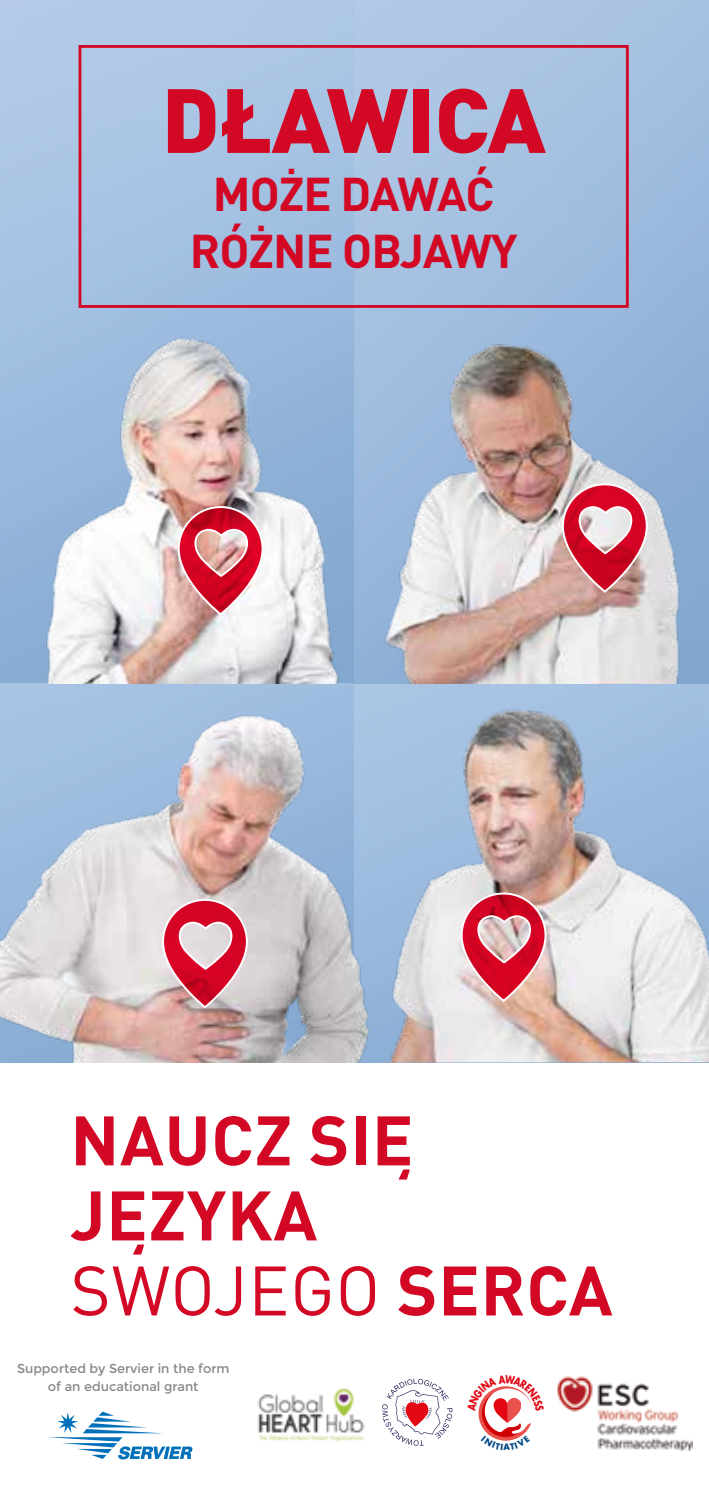
<style>
.page{position:relative;width:709px;height:1489px;background:#fff}
.page>*{position:absolute;margin:0;border:0;box-sizing:border-box;transform-origin:0 0}
.t1{font:900 89.5px "DIN Pro";letter-spacing:-.01em;color:#d20824}
.t2{font:700 68.75px/75px "DIN Pro";letter-spacing:.01em;color:#d20824}
.t3{font:700 46.75px/57.8px "DIN Pro";letter-spacing:-.02em;color:#d20824;text-align:center}
.t4{font:12.75px/18.8px "Montserrat";color:#878787;text-align:center}
.s1{font-weight:400}
</style>
<div class="page">
<img style="left:354px;top:0;width:355px;height:333px">
<img style="left:0;top:684px;width:378px;height:378px">
<img style="left:382px;top:684px;width:327px;height:378px">
<img style="left:354px;top:333px;width:355px;height:351px">
<img style="left:26px;top:319px;width:328px;height:365px">
<div style="left:79px;top:45px;width:549px;height:263px;border:3px solid #d20824"></div>
<svg style="left:48px;top:1411px;width:144px;height:48px"></svg>
<svg style="left:178px;top:506px;width:85px;height:109px"></svg>
<svg style="left:562px;top:483px;width:85px;height:109px;background:#d6717e"></svg>
<svg style="left:162px;top:899px;width:86px;height:109px;background:#da7786"></svg>
<svg style="left:461px;top:892px;width:85px;height:109px;background:#db727e"></svg>
<img style="left:557px;top:1376px;width:136px;height:74px">
<svg style="left:382px;top:1378px;width:70px;height:67px"></svg>
<img style="left:257px;top:1388px;width:108px;height:54px">
<svg style="left:478px;top:1386px;width:54px;height:55px"></svg>
<h1 class="t1" style="left:161px;top:60px;width:386px">DŁAWICA</h1>
<h3 class="t3" style="left:190px;top:163px;width:329px">MOŻE DAWAĆ<br>RÓŻNE OBJAWY</h3>
<h2 class="t2" style="left:70px;top:1100px;width:544px">NAUCZ SIĘ<br>JĘZYKA<br><span class="s1">SWOJEGO</span> SERCA</h2>
<p class="t4" style="left:17px;top:1358px;width:214px">Supported by Servier in the form of an educational grant</p>
</div>
